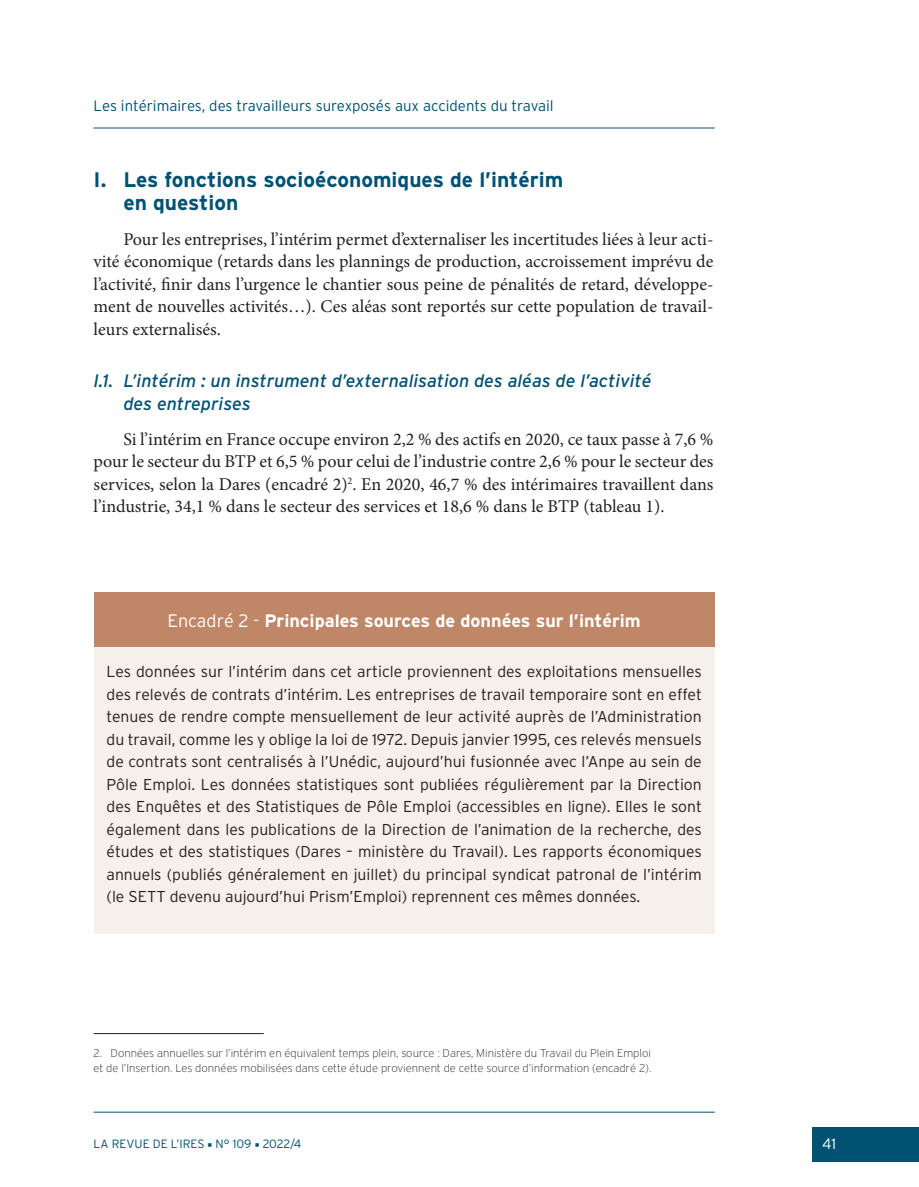
<style>
.page{position:relative;width:919px;height:1187px;background:#fff}
.page>*{position:absolute;margin:0;border:0;box-sizing:border-box;transform-origin:0 0}
.TITRE_SECTION1{font:700 21px/22.5px "Interstate";color:#015272}
.t1{font:18px/22.5px "Minion Pro";color:#231f20;text-align:justify}
.TITRE_SECTION2{font:italic 18px/22.5px "Interstate";color:#015272}
.TITRE_ENCADRE{font:700 18px "Interstate";color:#fff}
.ENCADRE{font:300 15.75px/22.5px "Interstate";color:#231f20;text-align:justify}
.t2{font:300 15px "Interstate";color:#015272}
.t3{font:300 15px "Interstate";color:#fff}
.t4{font:300 12px "Interstate";color:#015272}
.NOTES_DE_BAS{font:200 11.25px/15px "Interstate";color:#231f20}
.s1{font-weight:300}
.s2{font-family:"Minion Pro";font-weight:400}
</style>
<div class="page">
<div style="left:812px;top:1127px;width:106px;height:34px;background:#015272"></div>
<hr style="left:94px;top:128px;width:620px;height:1px;background:#015272">
<hr style="left:94px;top:1111px;width:620px;height:1px;background:#015272">
<hr style="left:94px;top:1033px;width:170px;height:1px;background:#231f20">
<div style="left:94px;top:592px;width:620px;height:55px;background:#bf8667"></div>
<div style="left:94px;top:647px;width:620px;height:286px;background:#f6f0ea"></div>
<p class="t2" style="left:94px;top:97px;width:461px">Les intérimaires, des travailleurs surexposés aux accidents du travail</p>
<p class="TITRE_SECTION1" style="left:123px;top:168px;width:441px;text-indent:-30px">I. Les fonctions socioéconomiques de l’intérim en question</p>
<p class="t1" style="left:94px;top:228px;width:621px;text-indent:30px">Pour les entreprises, l’intérim permet d’externaliser les incertitudes liées à leur acti&shy;vité économique (retards dans les plannings de production, accroissement imprévu de l’activité, finir dans l’urgence le chantier sous peine de pénalités de retard, développe&shy;ment de nouvelles activités…). Ces aléas sont reportés sur cette population de travail&shy;leurs externalisés.</p>
<p class="TITRE_SECTION2" style="left:123px;top:369px;width:529px;text-indent:-30px">I.1. L’intérim : un instrument d’externalisation des aléas de l’activité des entreprises</p>
<p class="t1" style="left:94px;top:428px;width:621px;text-indent:30px">Si l’intérim en France occupe environ 2,2 % des actifs en 2020, ce taux passe à 7,6 % pour le secteur du BTP et 6,5 % pour celui de l’industrie contre 2,6 % pour le secteur des services, selon la Dares (encadré 2)<sup>2</sup>. En 2020, 46,7 % des intérimaires travaillent dans l’industrie, 34,1 % dans le secteur des services et 18,6 % dans le BTP (tableau 1).</p>
<p class="TITRE_ENCADRE" style="left:167px;top:610px;width:475px"><span class="s1">Encadré 2 -</span> Principales sources de données sur l’intérim</p>
<p class="ENCADRE" style="left:106px;top:660px;width:596px">Les données sur l’intérim dans cet article proviennent des exploitations mensuelles des relevés de contrats d’intérim. Les entreprises de travail temporaire sont en effet tenues de rendre compte mensuellement de leur activité auprès de l’Administration du travail, comme les y oblige la loi de 1972. Depuis janvier 1995, ces relevés mensuels de contrats sont centralisés à l’Unédic, aujourd’hui fusionnée avec l’Anpe au sein de Pôle Emploi. Les données statistiques sont publiées régulièrement par la Direction des Enquêtes et des Statistiques de Pôle Emploi (accessibles en ligne). Elles le sont également dans les publications de la Direction de l’animation de la recherche, des études et des statistiques (Dares – ministère du Travail). Les rapports économiques annuels (publiés généralement en juillet) du principal syndicat patronal de l’intérim (le SETT devenu aujourd’hui Prism’Emploi) reprennent ces mêmes données.</p>
<p class="NOTES_DE_BAS" style="left:94px;top:1045px;width:559px">2. Données annuelles sur l’intérim en équivalent temps plein, source : Dares, Ministère du Travail du Plein Emploi et de l’Insertion. Les données mobilisées dans cette étude proviennent de cette source d’information (encadré 2).</p>
<p class="t4" style="left:94px;top:1137px;width:209px">LA REVUE DE L’IRES <span class="s2">■</span> N° 109 <span class="s2">■</span> 2022/4</p>
<p class="t3" style="left:822px;top:1135px;width:15px">41</p>
</div>
